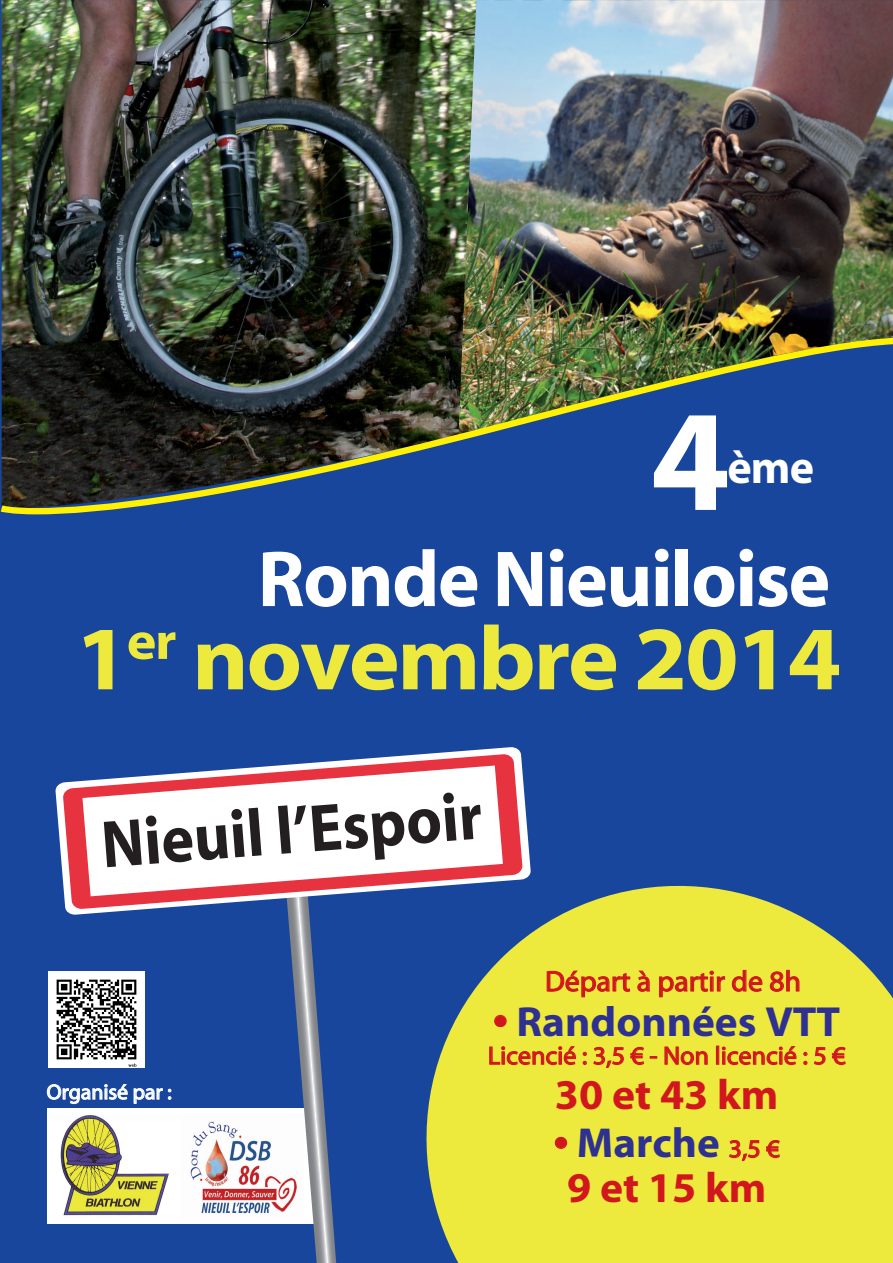
<style>
.page{position:relative;width:893px;height:1263px;background:#18469d}
.page>*{position:absolute;margin:0;border:0;box-sizing:border-box;transform-origin:0 0}
.t1{font:700 145.35px "Myriad";color:#fff}
.t2{font:700 91.2px "Myriad";letter-spacing:-.025em;color:#ede93d;scale:1.06 1}
.t3{font:700 80.1px "Myriad";letter-spacing:-.02em;color:#fff}
.t4{font:700 67.35px "Myriad";color:#231f20;scale:.92 1}
.t5{font:700 46.65px "Myriad";color:#fff}
.t6{font:700 42.6px "Myriad";color:#d2161e}
.t7{font:700 42.3px "Myriad";color:#2e3092}
.t8{font:700 42px "Myriad";color:#2e3092}
.t9{font:28.95px "Myriad";color:#d2161e}
.t10{font:25.5px "Myriad Pro";color:#d2161e}
.t11{font:21.15px "Myriad";color:#fff}
.s1{font-size:42.6px;color:#d2161e}
.s2{font-family:"Myriad"}
.s3{color:#d2161e}
.s4{font-family:"Myriad Pro";font-weight:400;font-size:25.5px;color:#d2161e}
</style>
<div class="page">
<img style="left:2px;top:0;width:457px;height:338px">
<svg style="left:426px;top:885px;width:467px;height:378px;background:#d0d349"></svg>
<svg style="left:546px;top:970px;width:85px;height:45px;background:#e9cc38"></svg>
<svg style="left:637px;top:970px;width:14px;height:22px"></svg>
<svg style="left:658px;top:944px;width:105px;height:71px;background:#ead83a"></svg>
<svg style="left:769px;top:969px;width:31px;height:23px"></svg>
<div style="left:494px;top:1015px;width:13px;height:12px;border:1px solid #d2161e;border-radius:50%"></div>
<svg style="left:489px;top:1045px;width:87px;height:42px;background:#e9cc38"></svg>
<svg style="left:583px;top:1046px;width:41px;height:23px"></svg>
<svg style="left:630px;top:1046px;width:27px;height:19px"></svg>
<svg style="left:664px;top:1045px;width:44px;height:42px;background:#e9cb38"></svg>
<div style="left:716px;top:1046px;width:3px;height:19px;border:1px solid #d2161e"></div>
<svg style="left:722px;top:1045px;width:75px;height:43px;background:#e9cc38"></svg>
<svg style="left:803px;top:1052px;width:4px;height:13px"></svg>
<svg style="left:813px;top:1046px;width:33px;height:19px"></svg>
<div style="left:555px;top:1137px;width:12px;height:12px;border:1px solid #d2161e;border-radius:50%"></div>
<svg style="left:728px;top:1139px;width:52px;height:23px"></svg>
<div style="left:47px;top:1109px;width:270px;height:115px;background:#fff"></div>
<img style="left:60px;top:1141px;width:109px;height:75px">
<img style="left:190px;top:1121px;width:94px;height:93px">
<svg style="left:46px;top:1084px;width:125px;height:57px"></svg>
<svg style="left:284px;top:915px;width:52px;height:348px"></svg>
<svg style="left:55px;top:747px;width:476px;height:168px"></svg>
<svg style="left:63px;top:754px;width:460px;height:155px"></svg>
<svg style="left:82px;top:765px;width:421px;height:131px;background:#eed5dc"></svg>
<img style="left:48px;top:971px;width:96px;height:96px">
<img style="left:459px;top:0;width:434px;height:338px">
<img style="left:1px;top:338px;width:892px;height:176px">
<h1 class="t1" style="left:651px;top:386px;width:81px">4</h1>
<h3 class="t5" style="left:727px;top:443px;width:88px">ème</h3>
<h3 class="t3" style="left:258px;top:538px;width:574px">Ronde Nieuiloise</h3>
<h2 class="t2" style="left:76px;top:612px;width:724px">1<sup>er</sup> novembre 2014</h2>
<h3 class="t4" style="left:99px;top:809px;width:416px;rotate:-4deg">Nieuil l’Espoir</h3>
<p class="t11" style="left:47px;top:1081px;width:127px">Organisé par :</p>
<p class="t9" style="left:545px;top:967px;width:258px">Départ à partir de 8h</p>
<h3 class="t7" style="left:493px;top:999px;width:349px"><span class="s1">•</span> Randonnées VTT</h3>
<p class="t10" style="left:488px;top:1040px;width:359px"><span class="s2">Licencié : 3,5</span> € - Non licencié : 5 €</p>
<h3 class="t6" style="left:555px;top:1073px;width:225px">30 et 43 km</h3>
<h3 class="t8" style="left:554px;top:1121px;width:228px"><span class="s3">•</span> Marche <span class="s4">3,5 €</span></h3>
<h3 class="t6" style="left:567px;top:1166px;width:201px">9 et 15 km</h3>
</div>
